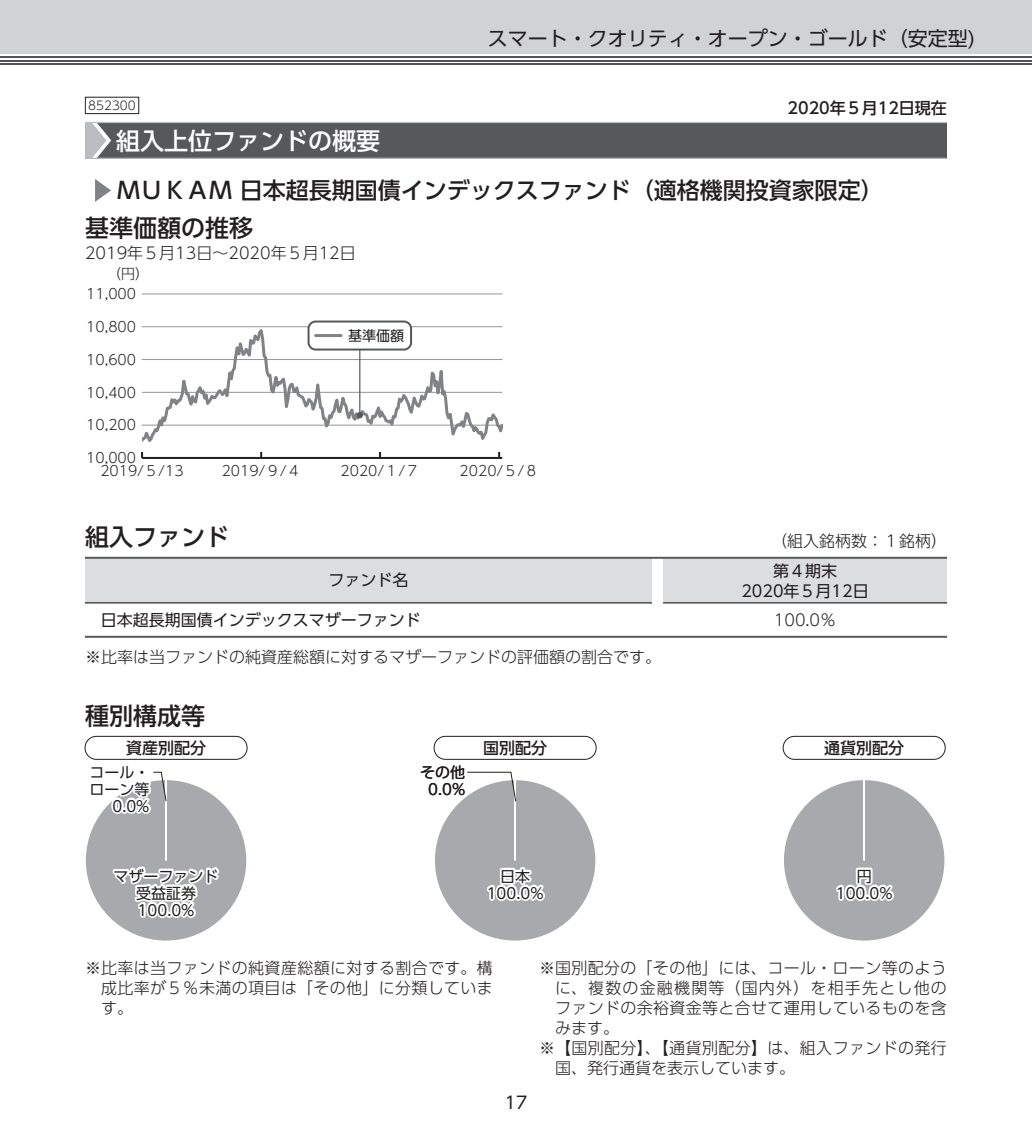
<style>
.page{position:relative;width:1032px;height:1134px;background:#fff}
.page>*{position:absolute;margin:0;border:0;box-sizing:border-box;transform-origin:0 0}
.t1{font:24px "UD Shin Go Pro Medium 90 msp RKSJ H";color:#231f20}
.t2{font:24px "UD Shin Go Pro Medium 90 msp RKSJ H";color:#fff}
.t3{font:23px "UD Shin Go Pro Medium 90 msp RKSJ H";color:#231f20}
.t4{font:20px "UD Shin Go Pro Regular 90 msp RKSJ H";color:#231f20}
.t5{font:17px "UD Shin Go Pro Regular 90 msp RKSJ H";color:#231f20}
.t6{font:16px/20px "UD Shin Go Pro Light 90 msp RKSJ H";letter-spacing:.02em;color:#231f20;text-align:justify}
.t7{font:16px "UD Shin Go Pro Light 90 msp RKSJ H";color:#231f20}
.t8{font:16px/20px "UD Shin Go Pro Regular 90 msp RKSJ H";color:#231f20;text-align:center}
.t9{font:16px "UD Shin Go Pro Medium 90 msp RKSJ H";color:#231f20}
.t10{font:16px "UD Shin Go Pro Light 90 msp RKSJ H";letter-spacing:.075em;color:#231f20}
.t11{font:15px/17px "UD Shin Go Pro Regular 90 msp RKSJ H";color:#231f20;text-align:center}
.t12{font:14px "UD Shin Go Pro Light 90 msp RKSJ H";color:#231f20}
.t13{font:14px "UD Shin Go Pro Regular 90 msp RKSJ H";color:#231f20}
.t14{font:12px "UD Shin Go Pro Light 90 msp RKSJ H";color:#231f20}
</style>
<div class="page">
<div style="left:0;top:0;width:1032px;height:54px;background:#d1d2d4"></div>
<hr style="left:0;top:63px;width:1032px;height:2px;background:#535355">
<hr style="left:0;top:60px;width:1032px;height:1px;background:#535355">
<hr style="left:0;top:56px;width:1032px;height:2px;background:#535355">
<div style="left:85px;top:122px;width:862px;height:36px;background:#57585a"></div>
<hr style="left:85px;top:158px;width:861px;height:1px;background:#bcbdc0">
<hr style="left:85px;top:122px;width:862px;height:1px;background:#bcbdc0">
<svg style="left:85px;top:123px;width:26px;height:35px"></svg>
<svg style="left:95px;top:179px;width:16px;height:23px"></svg>
<hr style="left:142px;top:294px;width:360px;height:1px;background:#939598">
<hr style="left:142px;top:457px;width:360px;height:2px;background:#231f20">
<svg style="left:141px;top:323px;width:361px;height:135px"></svg>
<div style="left:308px;top:322px;width:103px;height:28px;background:#fff;border-radius:7px"></div>
<div style="left:307px;top:321px;width:105px;height:30px;border:2px solid #57585a;border-radius:7px"></div>
<hr style="left:315px;top:334px;width:26px;height:3px;background:#808285">
<div style="left:85px;top:559px;width:862px;height:43px;background:#dcdddf"></div>
<hr style="left:85px;top:557px;width:862px;height:2px;background:#57585a">
<hr style="left:85px;top:636px;width:862px;height:2px;background:#57585a">
<hr style="left:85px;top:602px;width:567px;height:2px;background:#57585a">
<hr style="left:663px;top:602px;width:284px;height:2px;background:#57585a">
<div style="left:85px;top:779px;width:162px;height:162px;background:#a8a9ad;border-radius:50%"></div>
<svg style="left:111px;top:866px;width:111px;height:55px"></svg>
<svg style="left:98px;top:771px;width:69px;height:46px"></svg>
<div style="left:85px;top:736px;width:162px;height:24px;border:1px solid #231f20;border-radius:11px"></div>
<div style="left:434px;top:779px;width:162px;height:162px;background:#a8a9ad;border-radius:50%"></div>
<svg style="left:466px;top:771px;width:51px;height:31px"></svg>
<svg style="left:487px;top:856px;width:58px;height:45px"></svg>
<div style="left:434px;top:736px;width:162px;height:24px;border:1px solid #231f20;border-radius:11px"></div>
<div style="left:783px;top:779px;width:162px;height:162px;background:#a8a9ad;border-radius:50%"></div>
<svg style="left:836px;top:885px;width:10px;height:16px"></svg>
<div style="left:844px;top:885px;width:13px;height:16px;border:4px solid #fff;border-radius:50%"></div>
<div style="left:846px;top:886px;width:9px;height:14px;border:4px solid #fff;border-radius:50%"></div>
<svg style="left:854px;top:867px;width:40px;height:34px"></svg>
<div style="left:783px;top:736px;width:162px;height:24px;border:1px solid #231f20;border-radius:11px"></div>
<div style="left:85px;top:97px;width:54px;height:17px;border:1px solid #231f20"></div>
<p class="t14" style="left:88px;top:101px;width:49px">852300</p>
<p class="t4" style="left:488px;top:31px;width:489px">スマート・クオリティ・オープン・ゴールド（安定型)</p>
<p class="t9" style="left:787px;top:102px;width:161px">2020年５月12日現在</p>
<h1 class="t2" style="left:116px;top:131px;width:266px">組入上位ファンドの概要</h1>
<h2 class="t3" style="left:117px;top:182px;width:768px">ＭＵＫＡＭ 日本超長期国債インデックスファンド（適格機関投資家限定）</h2>
<h1 class="t1" style="left:85px;top:219px;width:170px">基準価額の推移</h1>
<p class="t7" style="left:85px;top:247px;width:272px">2019年５月13日～2020年５月12日</p>
<p class="t12" style="left:107px;top:269px;width:43px">（円）</p>
<p class="t12" style="left:86px;top:289px;width:51px">11,000</p>
<p class="t12" style="left:86px;top:321px;width:51px">10,800</p>
<p class="t12" style="left:86px;top:354px;width:51px">10,600</p>
<p class="t12" style="left:86px;top:387px;width:51px">10,400</p>
<p class="t12" style="left:86px;top:420px;width:51px">10,200</p>
<p class="t12" style="left:86px;top:453px;width:51px">10,000</p>
<p class="t12" style="left:100px;top:466px;width:85px">2019/５/13</p>
<p class="t13" style="left:348px;top:330px;width:57px">基準価額</p>
<p class="t12" style="left:222px;top:466px;width:80px">2019/９/４</p>
<p class="t12" style="left:341px;top:466px;width:80px">2020/１/７</p>
<p class="t12" style="left:460px;top:466px;width:80px">2020/５/８</p>
<h1 class="t1" style="left:85px;top:528px;width:146px">組入ファンド</h1>
<p class="t7" style="left:771px;top:535px;width:177px">（組入銘柄数：１銘柄）</p>
<p class="t8" style="left:328px;top:573px;width:81px">ファンド名</p>
<p class="t8" style="left:741px;top:563px;width:129px">第４期末<br>2020年５月12日</p>
<p class="t8" style="left:101px;top:612px;width:321px">日本超長期国債インデックスマザーファンド</p>
<p class="t6" style="left:774px;top:612px;width:64px">100.0％</p>
<p class="t7" style="left:85px;top:651px;width:577px">※比率は当ファンドの純資産総額に対するマザーファンドの評価額の割合です。</p>
<h1 class="t1" style="left:85px;top:707px;width:122px">種別構成等</h1>
<p class="t9" style="left:126px;top:742px;width:81px">資産別配分</p>
<p class="t9" style="left:483px;top:742px;width:65px">国別配分</p>
<p class="t9" style="left:824px;top:742px;width:81px">通貨別配分</p>
<p class="t11" style="left:89px;top:765px;width:62px;text-align:right">コール・ローン等<br>0.0%</p>
<p class="t11" style="left:420px;top:765px;width:46px">その他<br>0.0%</p>
<p class="t11" style="left:114px;top:869px;width:107px">マザーファンド受益証券<br>100.0%</p>
<p class="t11" style="left:487px;top:869px;width:58px">日本<br>100.0%</p>
<p class="t11" style="left:836px;top:869px;width:58px">円<br>100.0%</p>
<p class="t6" style="left:101px;top:960px;width:393px;text-indent:-16px">※ 比率は当ファンドの純資産総額に対する割合です。構成比率が５％未満の項目は「その他」に分類しています。</p>
<p class="t6" style="left:539px;top:960px;width:409px">※ 国別配分の「その他」には、コール・ローン等のよう</p>
<p class="t10" style="left:555px;top:982px;width:393px">に、複数の金融機関等（国内外）を相手先とし他の</p>
<p class="t6" style="left:555px;top:1000px;width:393px">ファンドの余裕資金等と合せて運用しているものを含</p>
<p class="t6" style="left:555px;top:1020px;width:65px">みます。</p>
<p class="t6" style="left:539px;top:1040px;width:409px">※ 【国別配分】、【通貨別配分】は、組入ファンドの発行</p>
<p class="t7" style="left:555px;top:1062px;width:241px">国、発行通貨を表示しています。</p>
<p class="t5" style="left:505px;top:1096px;width:24px">17</p>
</div>
